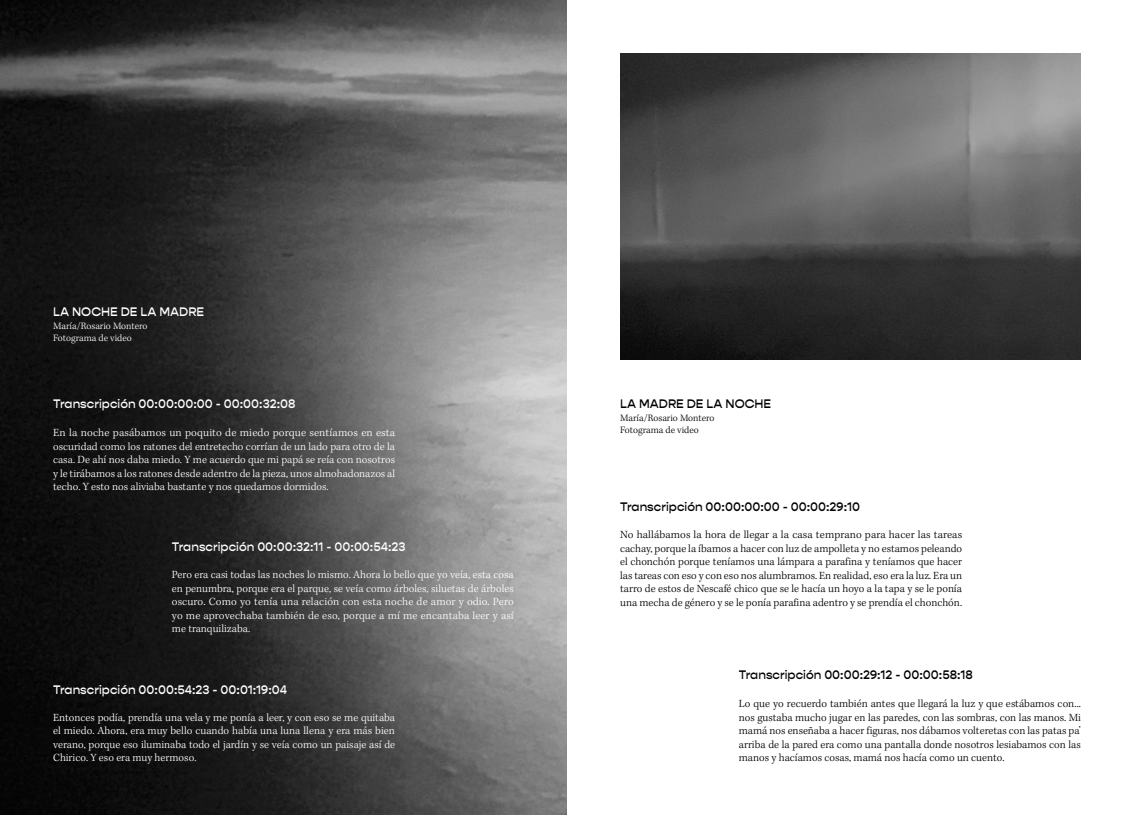
<style>
.page{position:relative;width:1134px;height:815px;background:#fff}
.page>*{position:absolute;margin:0;border:0;box-sizing:border-box;transform-origin:0 0}
.t1{font:500 12.5px "Gopher";color:#fff}
.t2{font:500 12.5px "Gopher";color:#000}
.t3{font:300 11.25px/13.5px "Kepler Std";letter-spacing:.005em;color:#fff;text-align:justify}
.t4{font:300 11.25px/13.5px "Kepler Std";color:#000;text-align:justify}
.t5{font:300 10px/12.5px "Kepler Std";color:#fff}
.t6{font:300 10px/12.5px "Kepler Std";color:#000}
</style>
<div class="page">
<img style="left:620px;top:53px;width:461px;height:307px">
<img style="left:0;top:0;width:567px;height:815px">
<p class="t1" style="left:53px;top:305px;width:153px">LA NOCHE DE LA MADRE</p>
<p class="t5" style="left:53px;top:320px;width:96px">María/Rosario Montero<br>Fotograma de video</p>
<p class="t1" style="left:53px;top:396px;width:244px">Transcripción 00:00:00:00 - 00:00:32:08</p>
<p class="t3" style="left:53px;top:426px;width:343px">En la noche pasábamos un poquito de miedo porque sentíamos en esta oscuridad como los ratones del entretecho corrían de un lado para otro de la casa. De ahí nos daba miedo. Y me acuerdo que mi papá se reía con nosotros y le tirábamos a los ratones desde adentro de la pieza, unos almohadonazos al techo. Y esto nos aliviaba bastante y nos quedamos dormidos.</p>
<p class="t1" style="left:172px;top:540px;width:235px">Transcripción 00:00:32:11 - 00:00:54:23</p>
<p class="t3" style="left:172px;top:569px;width:343px">Pero era casi todas las noches lo mismo. Ahora lo bello que yo veía, esta cosa en penumbra, porque era el parque, se veía como árboles, siluetas de árboles oscuro. Como yo tenía una relación con esta noche de amor y odio. Pero yo me aprovechaba también de eso, porque a mí me encantaba leer y así me tranquilizaba.</p>
<p class="t1" style="left:53px;top:682px;width:235px">Transcripción 00:00:54:23 - 00:01:19:04</p>
<p class="t3" style="left:53px;top:711px;width:343px">Entonces podía, prendía una vela y me ponía a leer, y con eso se me quitaba el miedo. Ahora, era muy bello cuando había una luna llena y era más bien verano, porque eso iluminaba todo el jardín y se veía como un paisaje así de Chirico. Y eso era muy hermoso.</p>
<p class="t2" style="left:620px;top:397px;width:153px">LA MADRE DE LA NOCHE</p>
<p class="t6" style="left:620px;top:412px;width:96px">María/Rosario Montero<br>Fotograma de video</p>
<p class="t2" style="left:620px;top:500px;width:241px">Transcripción 00:00:00:00 - 00:00:29:10</p>
<p class="t4" style="left:620px;top:529px;width:344px">No hallábamos la hora de llegar a la casa temprano para hacer las tareas cachay, porque la íbamos a hacer con luz de ampolleta y no estamos peleando el chonchón porque teníamos una lámpara a parafina y teníamos que hacer las tareas con eso y con eso nos alumbramos. En realidad, eso era la luz. Era un tarro de estos de Nescafé chico que se le hacía un hoyo a la tapa y se le ponía una mecha de género y se le ponía parafina adentro y se prendía el chonchón.</p>
<p class="t2" style="left:739px;top:667px;width:236px">Transcripción 00:00:29:12 - 00:00:58:18</p>
<p class="t4" style="left:739px;top:698px;width:344px">Lo que yo recuerdo también antes que llegará la luz y que estábamos con... nos gustaba mucho jugar en las paredes, con las sombras, con las manos. Mi mamá nos enseñaba a hacer figuras, nos dábamos volteretas con las patas pa’ arriba de la pared era como una pantalla donde nosotros lesiabamos con las manos y hacíamos cosas, mamá nos hacía como un cuento.</p>
</div>
